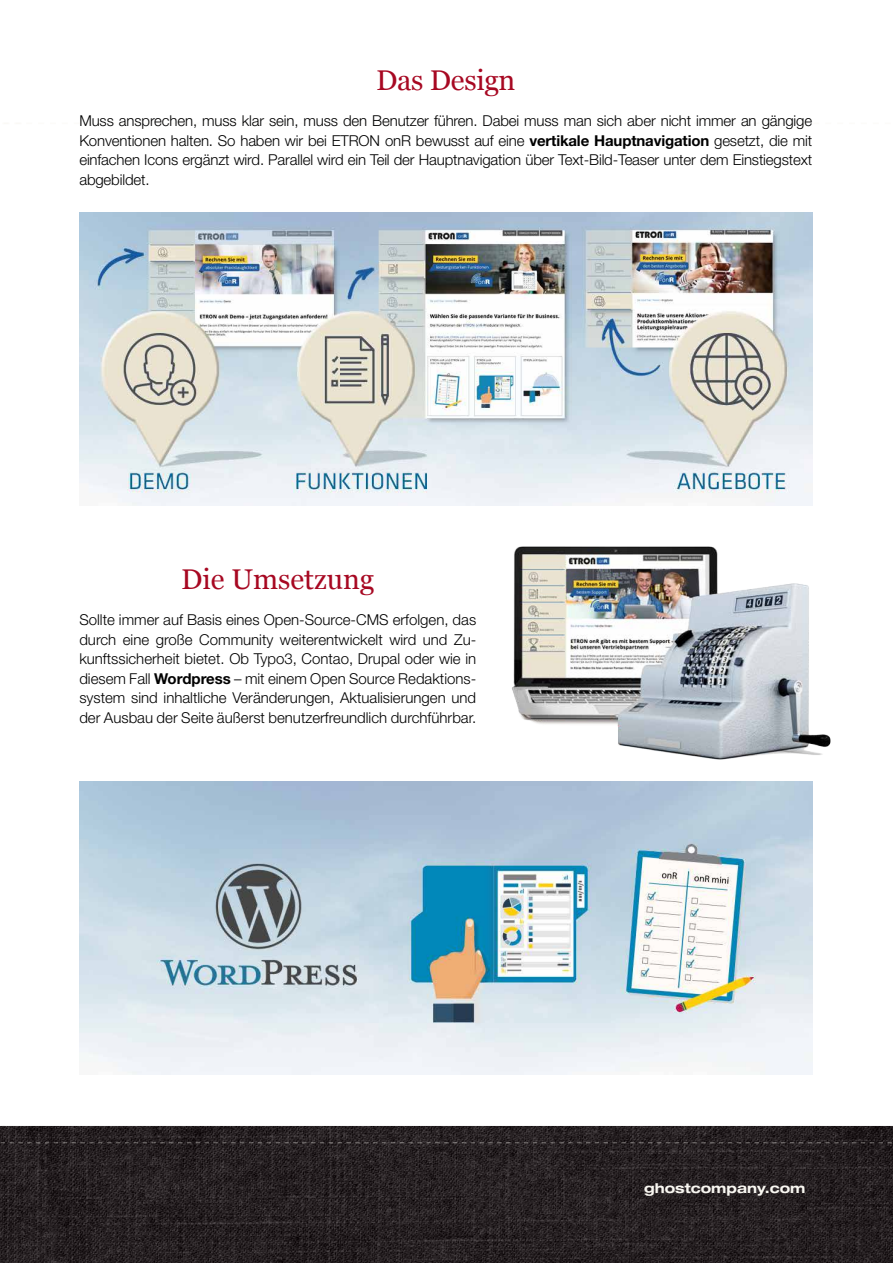
<style>
.page{position:relative;width:893px;height:1263px;background:#fff}
.page>*{position:absolute;margin:0;border:0;box-sizing:border-box;transform-origin:0 0}
.t1{font:28.5px "Georgia";color:#a70822}
.t2{font:300 15px/19.5px "Helvetica Neue LT Std";letter-spacing:-.01em;color:#000;text-align:justify}
.t3{font:700 expanded 13.5px "Helvetica Neue LT Std";color:#f9f7f1}
.s1{font-weight:700}
</style>
<div class="page">
<img style="left:79px;top:213px;width:733px;height:293px">
<img style="left:79px;top:781px;width:733px;height:293px">
<div style="left:0;top:1125px;width:893px;height:138px;background:#000;opacity:.75"></div>
<svg style="left:0;top:1142px;width:893px;height:1px"></svg>
<img style="left:512px;top:546px;width:319px;height:214px">
<h1 class="t1" style="left:376px;top:59px;width:141px">Das Design</h1>
<p class="t2" style="left:79px;top:111px;width:734px">Muss ansprechen, muss klar sein, muss den Benutzer führen. Dabei muss man sich aber nicht immer an gängige Konventionen halten. So haben wir bei ETRON onR bewusst auf eine <span class="s1">vertikale Hauptnavigation</span> gesetzt, die mit einfachen Icons ergänzt wird. Parallel wird ein Teil der Hauptnavigation über Text-Bild-Teaser unter dem Einstiegstext abgebildet.</p>
<h1 class="t1" style="left:181px;top:558px;width:195px">Die Umsetzung</h1>
<p class="t2" style="left:79px;top:610px;width:398px">Sollte immer auf Basis eines Open-Source-CMS erfolgen, das durch eine große Community weiterentwickelt wird und Zu&shy;kunftssicherheit bietet. Ob Typo3, Contao, Drupal oder wie in diesem Fall <span class="s1">Wordpress</span> – mit einem Open Source Redaktions&shy;system sind inhaltliche Veränderungen, Aktualisierungen und der Ausbau der Seite äußerst benutzerfreundlich durchführbar.</p>
<p class="t3" style="left:644px;top:1180px;width:163px">ghostcompany.com</p>
</div>
